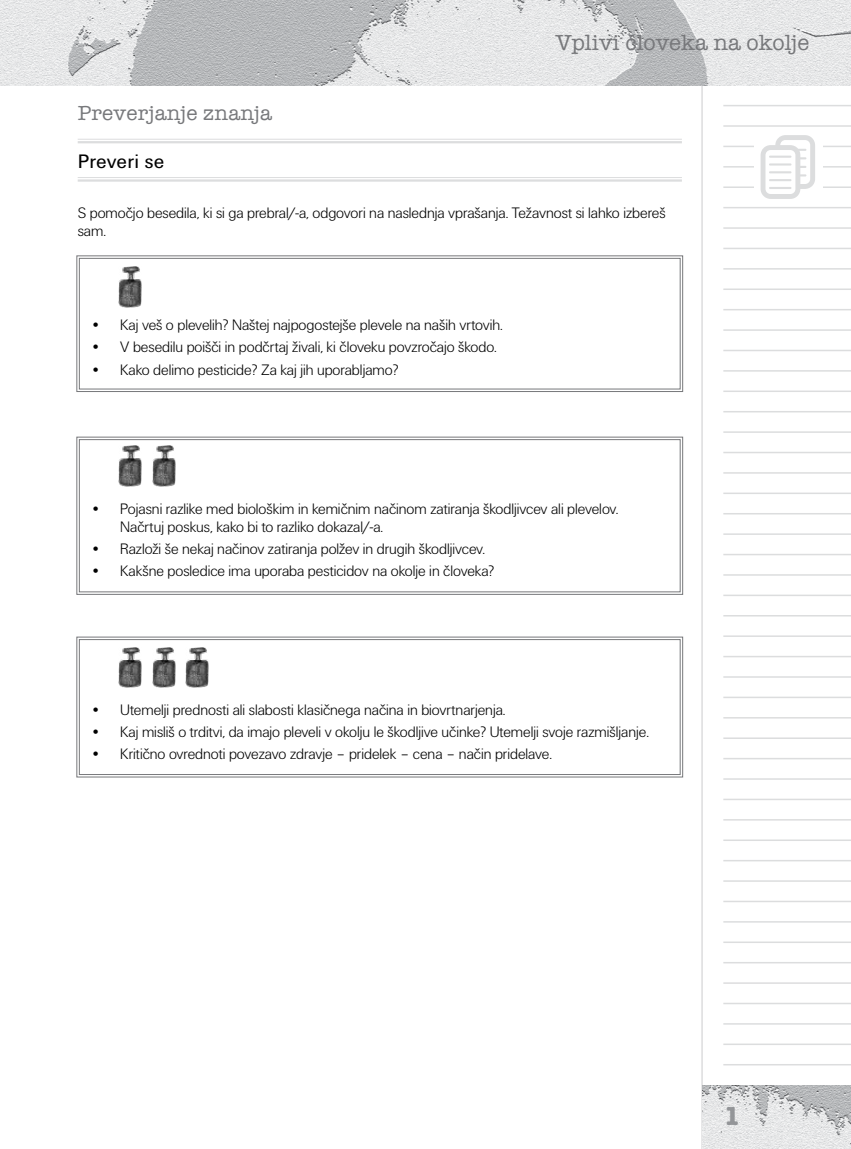
<style>
.page{position:relative;width:851px;height:1149px;background:#fff}
.page>*{position:absolute;margin:0;border:0;box-sizing:border-box;transform-origin:0 0}
.t1{font:700 27px "American Typ Itc DEE";color:#939598}
.t2{font:500 22.5px "American Typ Itc DEE";color:#77787b}
.t3{font:500 21px "American Typ Itc DEE";letter-spacing:.01em;color:#77787b}
.t4{font:20.25px "Unitus TEE";letter-spacing:.01em;color:#000}
.t5{font:15.75px/18px "Unitus DEE Ligh";color:#000}
</style>
<div class="page">
<svg style="left:701px;top:85px;width:149px;height:1063px"></svg>
<hr style="left:723px;top:125px;width:127px;height:2px;background:#dcddde">
<hr style="left:723px;top:146px;width:127px;height:1px;background:#dcddde">
<hr style="left:723px;top:166px;width:127px;height:1px;background:#dcddde">
<hr style="left:723px;top:186px;width:127px;height:2px;background:#dcddde">
<hr style="left:723px;top:207px;width:127px;height:1px;background:#dcddde">
<div style="left:754px;top:133px;width:68px;height:68px;background:#fff"></div>
<img style="left:702px;top:1084px;width:148px;height:64px">
<hr style="left:723px;top:105px;width:127px;height:1px;background:#dcddde">
<hr style="left:723px;top:227px;width:127px;height:2px;background:#dcddde">
<hr style="left:723px;top:247px;width:127px;height:2px;background:#dcddde">
<hr style="left:723px;top:268px;width:127px;height:1px;background:#dcddde">
<hr style="left:723px;top:288px;width:127px;height:2px;background:#dcddde">
<hr style="left:723px;top:309px;width:127px;height:1px;background:#dcddde">
<hr style="left:723px;top:329px;width:127px;height:2px;background:#dcddde">
<hr style="left:723px;top:349px;width:127px;height:2px;background:#dcddde">
<hr style="left:723px;top:370px;width:127px;height:1px;background:#dcddde">
<hr style="left:723px;top:390px;width:127px;height:2px;background:#dcddde">
<hr style="left:723px;top:411px;width:127px;height:1px;background:#dcddde">
<hr style="left:723px;top:431px;width:127px;height:2px;background:#dcddde">
<hr style="left:723px;top:451px;width:127px;height:2px;background:#dcddde">
<hr style="left:723px;top:472px;width:127px;height:1px;background:#dcddde">
<hr style="left:723px;top:492px;width:127px;height:2px;background:#dcddde">
<hr style="left:723px;top:513px;width:127px;height:1px;background:#dcddde">
<hr style="left:723px;top:533px;width:127px;height:1px;background:#dcddde">
<hr style="left:723px;top:553px;width:127px;height:2px;background:#dcddde">
<hr style="left:723px;top:574px;width:127px;height:1px;background:#dcddde">
<hr style="left:723px;top:594px;width:127px;height:2px;background:#dcddde">
<hr style="left:723px;top:615px;width:127px;height:1px;background:#dcddde">
<hr style="left:723px;top:635px;width:127px;height:1px;background:#dcddde">
<hr style="left:723px;top:655px;width:127px;height:2px;background:#dcddde">
<hr style="left:723px;top:676px;width:127px;height:1px;background:#dcddde">
<hr style="left:723px;top:696px;width:127px;height:2px;background:#dcddde">
<hr style="left:723px;top:716px;width:127px;height:2px;background:#dcddde">
<hr style="left:723px;top:737px;width:127px;height:1px;background:#dcddde">
<hr style="left:723px;top:757px;width:127px;height:2px;background:#dcddde">
<hr style="left:723px;top:778px;width:127px;height:1px;background:#dcddde">
<hr style="left:723px;top:798px;width:127px;height:2px;background:#dcddde">
<hr style="left:723px;top:818px;width:127px;height:2px;background:#dcddde">
<hr style="left:723px;top:839px;width:127px;height:1px;background:#dcddde">
<hr style="left:723px;top:859px;width:127px;height:2px;background:#dcddde">
<hr style="left:723px;top:880px;width:127px;height:1px;background:#dcddde">
<hr style="left:723px;top:900px;width:127px;height:1px;background:#dcddde">
<hr style="left:723px;top:920px;width:127px;height:2px;background:#dcddde">
<hr style="left:723px;top:941px;width:127px;height:1px;background:#dcddde">
<hr style="left:723px;top:961px;width:127px;height:2px;background:#dcddde">
<hr style="left:723px;top:982px;width:127px;height:1px;background:#dcddde">
<hr style="left:723px;top:1002px;width:127px;height:1px;background:#dcddde">
<hr style="left:723px;top:1022px;width:127px;height:2px;background:#dcddde">
<hr style="left:723px;top:1043px;width:127px;height:1px;background:#dcddde">
<hr style="left:723px;top:1063px;width:127px;height:2px;background:#dcddde">
<img style="left:0;top:0;width:850px;height:85px">
<svg style="left:760px;top:135px;width:55px;height:64px"></svg>
<hr style="left:768px;top:155px;width:23px;height:3px;background:#dcddde">
<hr style="left:768px;top:163px;width:23px;height:2px;background:#dcddde">
<hr style="left:768px;top:171px;width:23px;height:2px;background:#dcddde">
<hr style="left:768px;top:179px;width:23px;height:2px;background:#dcddde">
<hr style="left:768px;top:187px;width:23px;height:2px;background:#dcddde">
<svg style="left:76px;top:636px;width:607px;height:141px"></svg>
<div style="left:79px;top:639px;width:601px;height:135px;border:1px solid #77787b"></div>
<svg style="left:76px;top:436px;width:607px;height:158px"></svg>
<div style="left:79px;top:439px;width:601px;height:153px;border:1px solid #77787b"></div>
<svg style="left:76px;top:255px;width:607px;height:137px"></svg>
<div style="left:79px;top:258px;width:601px;height:131px;border:1px solid #77787b"></div>
<img style="left:119px;top:266px;width:23px;height:41px">
<img style="left:119px;top:445px;width:23px;height:41px">
<img style="left:152px;top:445px;width:23px;height:41px">
<img style="left:119px;top:647px;width:23px;height:40px">
<img style="left:152px;top:647px;width:23px;height:40px">
<img style="left:186px;top:647px;width:22px;height:40px">
<hr style="left:78px;top:139px;width:603px;height:1px;background:#dcddde">
<hr style="left:78px;top:141px;width:603px;height:2px;background:#dcddde">
<hr style="left:78px;top:177px;width:603px;height:1px;background:#dcddde">
<hr style="left:78px;top:179px;width:603px;height:3px;background:#dcddde">
<h3 class="t3" style="left:78px;top:102px;width:196px">Preverjanje znanja</h3>
<p class="t4" style="left:78px;top:150px;width:88px">Preveri se</p>
<h2 class="t2" style="left:555px;top:30px;width:255px">Vplivi človeka na okolje</h2>
<p class="t5" style="left:78px;top:204px;width:589px">S pomočjo besedila, ki si ga prebral/-a, odgovori na naslednja vprašanja. Težavnost si lahko izbereš sam.</p>
<p class="t5" style="left:90px;top:316px;width:414px">• Kaj veš o plevelih? Naštej najpogostejše plevele na naših vrtovih.</p>
<p class="t5" style="left:90px;top:338px;width:408px">• V besedilu poišči in podčrtaj živali, ki človeku povzročajo škodo.</p>
<p class="t5" style="left:90px;top:360px;width:309px">• Kako delimo pesticide? Za kaj jih uporabljamo?</p>
<p class="t5" style="left:120px;top:499px;width:500px;text-indent:-30px">• Pojasni razlike med biološkim in kemičnim načinom zatiranja škodljivcev ali plevelov.<br>Načrtuj poskus, kako bi to razliko dokazal/-a.</p>
<p class="t5" style="left:90px;top:539px;width:396px">• Razloži še nekaj načinov zatiranja polžev in drugih škodljivcev.</p>
<p class="t5" style="left:90px;top:562px;width:405px">• Kakšne posledice ima uporaba pesticidov na okolje in človeka?</p>
<p class="t5" style="left:90px;top:700px;width:416px">• Utemelji prednosti ali slabosti klasičnega načina in biovrtnarjenja.</p>
<p class="t5" style="left:90px;top:723px;width:560px">• Kaj misliš o trditvi, da imajo pleveli v okolju le škodljive učinke? Utemelji svoje razmišljanje.</p>
<p class="t5" style="left:90px;top:745px;width:463px">• Kritično ovrednoti povezavo zdravje – pridelek – cena – način pridelave.</p>
<h1 class="t1" style="left:723px;top:1099px;width:18px">1</h1>
</div>
